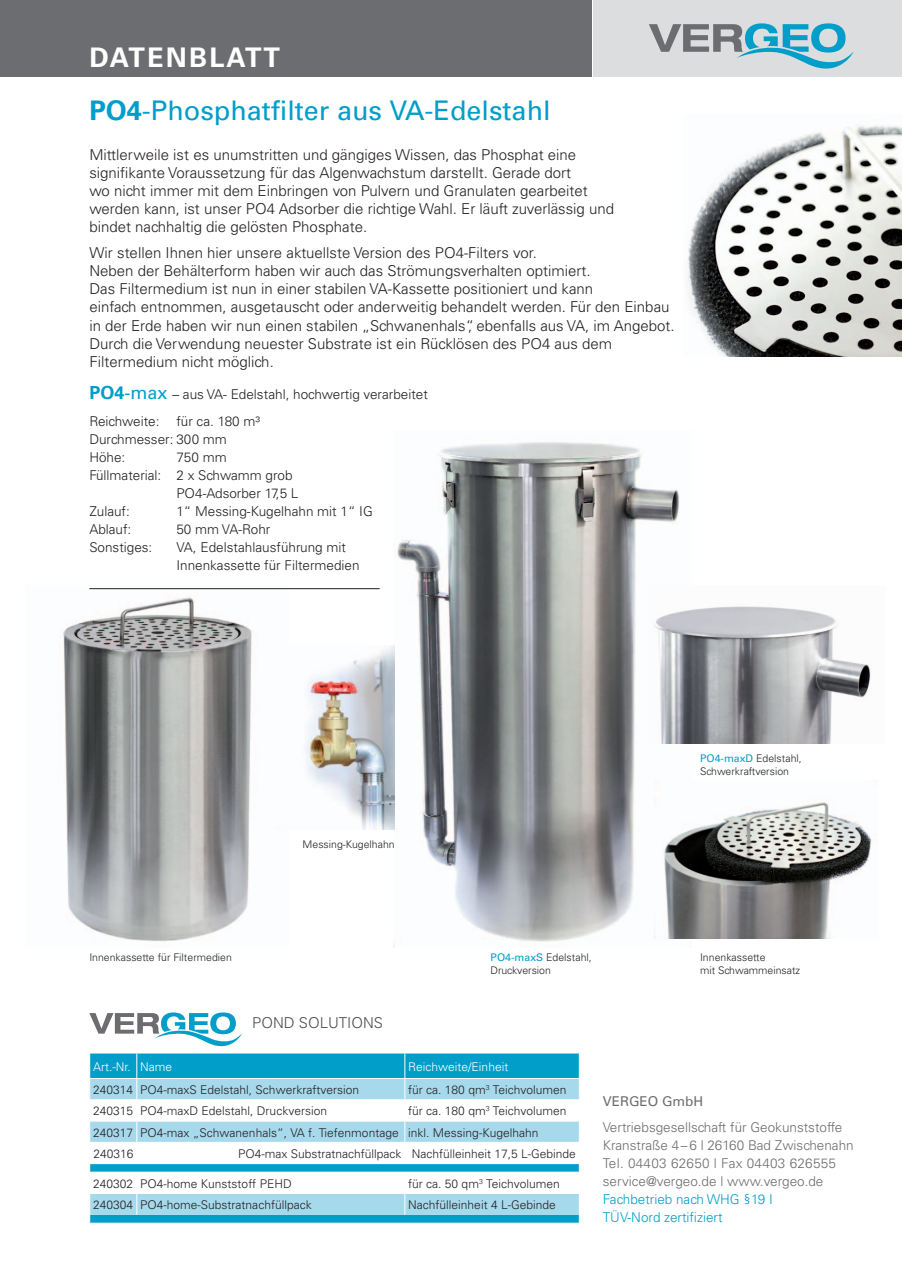
<style>
.page{position:relative;width:902px;height:1272px;background:#fff}
.page>*{position:absolute;margin:0;border:0;box-sizing:border-box;transform-origin:0 0}
.t1{font:27px "Univers";color:#009ec8}
.t2{font:700 27px "Univers CE";letter-spacing:.08em;color:#fff}
.t3{font:300 15px/18px "Univers CE";color:#231f20}
.t4{font:300 15px "Univers";color:#4b4c4d}
.t5{font:300 13.5px/18px "Univers CE";color:#231f20}
.t6{font:300 13.5px/18px "Univers CE";color:#6c6d70}
.t7{font:500 13.5px "Univers CE";color:#6c6d70}
.t8{font:300 12px/21.3px "Univers";color:#231f20}
.t9{font:300 12px "Univers";color:#fff}
.t10{font:300 10.5px/13.5px "Univers CE";color:#231f20}
.s1{font-family:"Univers CE";font-weight:700}
.s2{font-weight:700;font-size:18px;color:#009ec8}
.s3{font-weight:500;font-size:18px;color:#009ec8}
.s4{font-weight:500;color:#009ec8}
.s5{font-family:"Univers"}
.s6{color:#009ec8}
</style>
<div class="page">
<img style="left:687px;top:125px;width:214px;height:232px">
<div style="left:0;top:0;width:591px;height:77px;background:#6c6d70"></div>
<div style="left:593px;top:0;width:308px;height:77px;background:#dcdddf"></div>
<svg style="left:649px;top:23px;width:204px;height:46px"></svg>
<img style="left:63px;top:589px;width:225px;height:353px">
<img style="left:393px;top:442px;width:298px;height:505px">
<div style="left:242px;top:1053px;width:337px;height:169px;background:#009ec8"></div>
<div style="left:242px;top:1079px;width:337px;height:135px;background:#a6d9ec"></div>
<svg style="left:242px;top:1100px;width:337px;height:92px"></svg>
<hr style="left:137px;top:1078px;width:268px;height:1px;background:#fff">
<hr style="left:405px;top:1078px;width:174px;height:1px;background:#fff">
<hr style="left:137px;top:1099px;width:268px;height:1px;background:#fff">
<hr style="left:405px;top:1099px;width:174px;height:1px;background:#fff">
<hr style="left:137px;top:1120px;width:268px;height:1px;background:#fff">
<hr style="left:405px;top:1120px;width:174px;height:1px;background:#fff">
<hr style="left:137px;top:1141px;width:268px;height:1px;background:#fff">
<hr style="left:405px;top:1141px;width:174px;height:1px;background:#fff">
<svg style="left:404px;top:1053px;width:1px;height:110px"></svg>
<hr style="left:137px;top:1163px;width:268px;height:1px;background:#fff">
<hr style="left:405px;top:1163px;width:174px;height:1px;background:#fff">
<hr style="left:137px;top:1171px;width:268px;height:1px;background:#fff">
<hr style="left:405px;top:1171px;width:174px;height:1px;background:#fff">
<hr style="left:137px;top:1192px;width:268px;height:1px;background:#fff">
<hr style="left:405px;top:1192px;width:174px;height:1px;background:#fff">
<svg style="left:404px;top:1172px;width:1px;height:42px"></svg>
<svg style="left:579px;top:1053px;width:1px;height:169px"></svg>
<svg style="left:89px;top:1012px;width:153px;height:210px"></svg>
<img style="left:654px;top:780px;width:223px;height:158px">
<hr style="left:89px;top:588px;width:290px;height:1px;background:#231f20">
<img style="left:648px;top:585px;width:223px;height:158px">
<img style="left:276px;top:645px;width:118px;height:184px">
<h1 class="t2" style="left:89px;top:41px;width:192px">DATENBLATT</h1>
<h1 class="t1" style="left:89px;top:93px;width:463px"><span class="s1">PO4</span>-Phosphatfilter aus VA-Edelstahl</h1>
<p class="t3" style="left:89px;top:146px;width:526px">Mittlerweile ist es unumstritten und gängiges Wissen, das Phosphat eine signifikante Voraussetzung für das Algenwachstum darstellt. Gerade dort<br>wo nicht immer mit dem Einbringen von Pulvern und Granulaten gearbeitet werden kann, ist unser PO4 Adsorber die richtige Wahl. Er läuft zuverlässig und bindet nachhaltig die gelösten Phosphate.</p>
<p class="t3" style="left:89px;top:244px;width:587px">Wir stellen Ihnen hier unsere aktuellste Version des PO4-Filters vor.<br>Neben der Behälterform haben wir auch das Strömungsverhalten optimiert.<br>Das Filtermedium ist nun in einer stabilen VA-Kassette positioniert und kann<br>einfach entnommen, ausgetauscht oder anderweitig behandelt werden. Für den Einbau in der Erde haben wir nun einen stabilen „Schwanenhals“, ebenfalls aus VA, im Angebot.<br>Durch die Verwendung neuester Substrate ist ein Rücklösen des PO4 aus dem Filtermedium nicht möglich.</p>
<p class="t5" style="left:89px;top:381px;width:340px;line-height:26.5px"><span class="s2">PO4</span><span class="s3">-max</span> – aus VA- Edelstahl, hochwertig verarbeitet<br>Reichweite:</p>
<p class="t5" style="left:89px;top:412px;width:172px;text-indent:87px">für ca. 180 m³<br>Durchmesser: 300 mm<br>Höhe:</p>
<p class="t5" style="left:176px;top:448px;width:52px">750 mm</p>
<p class="t5" style="left:89px;top:466px;width:205px">Füllmaterial: 2 x Schwamm grob</p>
<p class="t5" style="left:176px;top:484px;width:124px">PO4-Adsorber 17,5 L</p>
<p class="t5" style="left:89px;top:502px;width:42px">Zulauf:</p>
<p class="t5" style="left:176px;top:502px;width:198px">1“ Messing-Kugelhahn mit 1“ IG</p>
<p class="t5" style="left:89px;top:520px;width:44px">Ablauf:</p>
<p class="t5" style="left:176px;top:520px;width:96px">50 mm VA-Rohr</p>
<p class="t5" style="left:89px;top:538px;width:65px">Sonstiges:</p>
<p class="t5" style="left:176px;top:538px;width:185px">VA, Edelstahlausführung mit<br>Innenkassette für Filtermedien</p>
<p class="t10" style="left:302px;top:837px;width:93px">Messing-Kugelhahn</p>
<p class="t10" style="left:700px;top:751px;width:103px"><span class="s4">PO4-maxD</span> Edelstahl,<br>Schwerkraftversion</p>
<p class="t10" style="left:89px;top:950px;width:144px">Innenkassette für Filtermedien</p>
<p class="t10" style="left:490px;top:950px;width:103px"><span class="s4">PO4-maxS</span> Edelstahl,<br>Druckversion</p>
<p class="t10" style="left:700px;top:950px;width:102px">Innenkassette<br>mit Schwammeinsatz</p>
<p class="t4" style="left:252px;top:1013px;width:132px">POND SOLUTIONS</p>
<p class="t9" style="left:93px;top:1059px;width:81px">Art.-Nr. Name</p>
<p class="t9" style="left:408px;top:1059px;width:102px">Reichweite/Einheit</p>
<p class="t8" style="left:93px;top:1078px;width:267px">240314 PO4-maxS Edelstahl, Schwerkraftversion</p>
<p class="t8" style="left:408px;top:1078px;width:160px">für ca. 180 qm<sup>3</sup> Teichvolumen</p>
<p class="t8" style="left:93px;top:1099px;width:235px">240315 PO4-maxD Edelstahl, Druckversion</p>
<p class="t8" style="left:93px;top:1099px;width:475px;text-indent:315px">für ca. 180 qm<sup>3</sup> Teichvolumen<br>240317 PO4-max „Schwanenhals“, VA f. Tiefenmontage inkl. Messing-Kugelhahn<br>240316</p>
<p class="t8" style="left:238px;top:1142px;width:339px">PO4-max Substratnachfüllpack Nachfülleinheit 17,5 L-Gebinde</p>
<p class="t8" style="left:93px;top:1172px;width:200px">240302 PO4-home Kunststoff PEHD</p>
<p class="t8" style="left:408px;top:1172px;width:153px">für ca. 50 qm<sup>3</sup> Teichvolumen</p>
<p class="t8" style="left:93px;top:1193px;width:220px">240304 PO4-home-Substratnachfüllpack</p>
<p class="t8" style="left:408px;top:1193px;width:149px">Nachfülleinheit 4 L-Gebinde</p>
<p class="t7" style="left:602px;top:1093px;width:102px">VERGEO GmbH</p>
<p class="t6" style="left:602px;top:1118px;width:252px">Vertriebsgesellschaft für Geokunststoffe Kranstraße 4–6 <span class="s5">|</span> 26160 Bad Zwischenahn Tel. 04403 62650 <span class="s5">|</span> Fax 04403 626555 service@vergeo.de <span class="s5">|</span> www.vergeo.de <span class="s6">Fachbetrieb nach WHG §19 I<br>TÜV-Nord zertifiziert</span></p>
</div>
